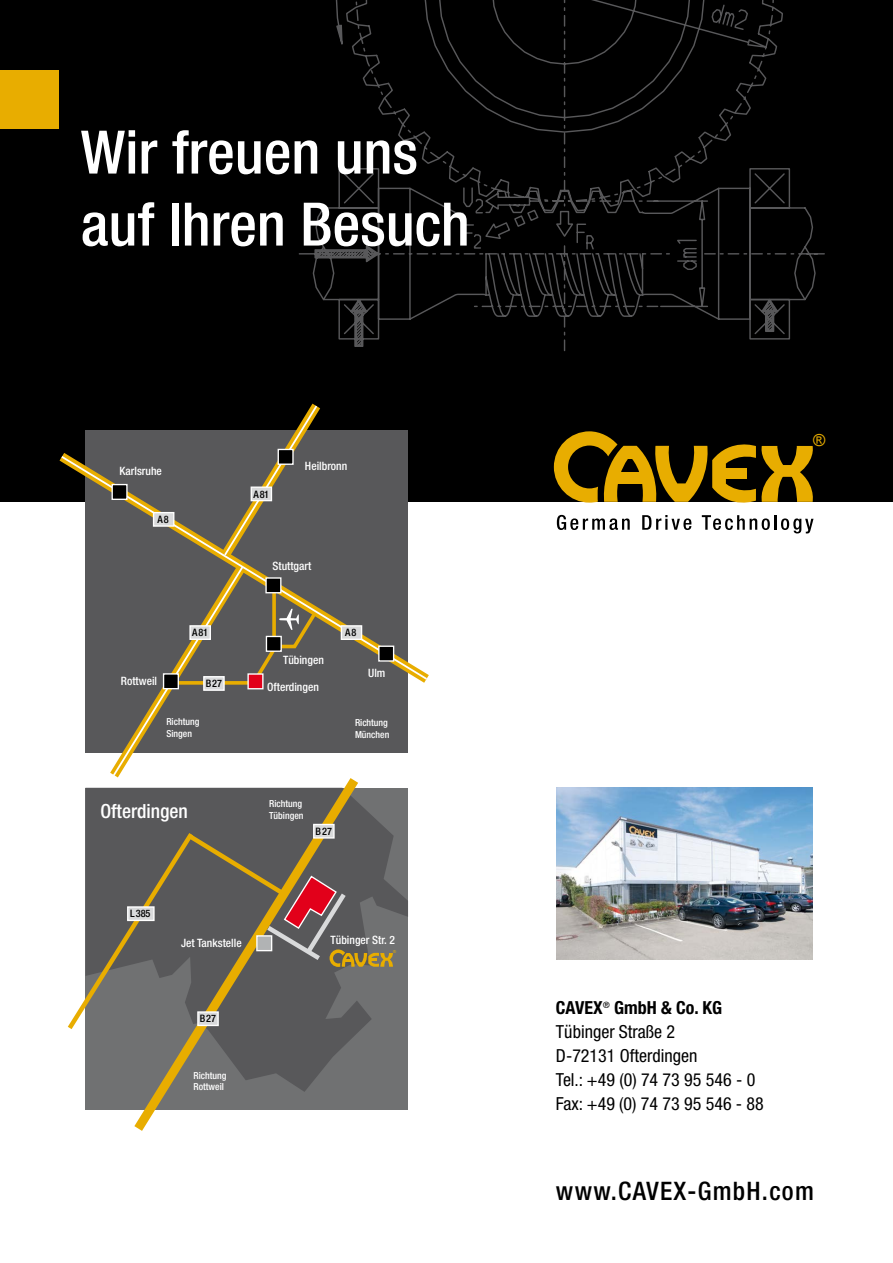
<style>
.page{position:relative;width:893px;height:1263px;background:#fff}
.page>*{position:absolute;margin:0;border:0;box-sizing:border-box;transform-origin:0 0}
.t1{font:500 condensed 60px/72px "Helvetica Neue";color:#fff}
.t2{font:500 condensed 25.5px "Helvetica Neue";letter-spacing:.05em;color:#000}
.t3{font:500 condensed 19.5px "Helvetica Neue";color:#fff}
.t4{font:condensed 18px/24px "Helvetica Neue";color:#000}
.t5{font:16.65px "Arial";color:#e8ad00}
.t6{font:500 condensed 11.55px "Helvetica Neue";color:#fff}
.t7{font:500 condensed 10.35px "Helvetica Neue";letter-spacing:.1em;color:#000}
.t8{font:500 condensed 9.75px/11.6px "Helvetica Neue";color:#fff}
.t9{font:4.05px "Arial";color:#e8ad00}
.s1{font-weight:700}
</style>
<div class="page">
<svg style="left:85px;top:788px;width:323px;height:304px;fill:#707172"></svg>
<svg style="left:126px;top:778px;width:241px;height:353px"></svg>
<div style="left:313px;top:824px;width:22px;height:14px;background:#d9dadb;border:1px solid #fff"></div>
<svg style="left:67px;top:828px;width:327px;height:206px"></svg>
<div style="left:0;top:0;width:893px;height:502px;background:#000"></div>
<svg style="left:298px;top:0;width:527px;height:352px"></svg>
<div style="left:0;top:70px;width:58px;height:58px;background:#e8ad00"></div>
<svg style="left:554px;top:431px;width:260px;height:102px"></svg>
<div style="left:85px;top:430px;width:323px;height:323px;background:#58585a"></div>
<svg style="left:110px;top:403px;width:219px;height:384px"></svg>
<svg style="left:59px;top:454px;width:370px;height:227px"></svg>
<div style="left:153px;top:512px;width:21px;height:15px;background:#d9dadb;border:1px solid #fff"></div>
<div style="left:341px;top:625px;width:21px;height:15px;background:#d9dadb;border:1px solid #fff"></div>
<div style="left:189px;top:625px;width:22px;height:15px;background:#d9dadb;border:1px solid #fff"></div>
<div style="left:203px;top:676px;width:22px;height:15px;background:#d9dadb;border:1px solid #fff"></div>
<div style="left:251px;top:486px;width:21px;height:15px;background:#d9dadb;border:1px solid #fff"></div>
<div style="left:112px;top:485px;width:15px;height:14px;background:#000"></div>
<div style="left:112px;top:484px;width:16px;height:16px;border:1px solid #fff"></div>
<div style="left:278px;top:449px;width:15px;height:15px;background:#000"></div>
<div style="left:278px;top:449px;width:16px;height:16px;border:1px solid #fff"></div>
<div style="left:164px;top:674px;width:14px;height:15px;background:#000"></div>
<div style="left:163px;top:673px;width:16px;height:16px;border:1px solid #fff"></div>
<div style="left:379px;top:646px;width:15px;height:15px;background:#000"></div>
<div style="left:378px;top:645px;width:16px;height:17px;border:1px solid #fff"></div>
<div style="left:247px;top:673px;width:17px;height:16px;background:#e2001a;border:1px solid #fff"></div>
<svg style="left:272px;top:593px;width:4px;height:43px"></svg>
<div style="left:266px;top:578px;width:15px;height:15px;background:#000"></div>
<div style="left:265px;top:577px;width:16px;height:16px;border:1px solid #fff"></div>
<div style="left:266px;top:636px;width:15px;height:15px;background:#000"></div>
<div style="left:266px;top:636px;width:16px;height:16px;border:1px solid #fff"></div>
<img style="left:556px;top:788px;width:256px;height:171px">
<h1 class="t1" style="left:81px;top:115px;width:391px">Wir freuen uns auf Ihren Besuch</h1>
<p class="t6" style="left:120px;top:464px;width:44px">Karlsruhe</p>
<p class="t7" style="left:157px;top:513px;width:13px">A8</p>
<p class="t6" style="left:121px;top:674px;width:38px">Rottweil</p>
<p class="t7" style="left:253px;top:488px;width:17px">A81</p>
<p class="t6" style="left:305px;top:459px;width:44px">Heilbronn</p>
<p class="t6" style="left:272px;top:559px;width:40px">Stuttgart</p>
<p class="t7" style="left:192px;top:626px;width:17px">A81</p>
<p class="t7" style="left:345px;top:626px;width:13px">A8</p>
<p class="t7" style="left:206px;top:677px;width:18px">B27</p>
<p class="t6" style="left:283px;top:653px;width:42px">Tübingen</p>
<p class="t6" style="left:267px;top:680px;width:53px">Ofterdingen</p>
<p class="t6" style="left:368px;top:665px;width:19px">Ulm</p>
<p class="t8" style="left:166px;top:716px;width:34px">Richtung<br>Singen</p>
<p class="t8" style="left:355px;top:717px;width:36px">Richtung<br>München</p>
<p class="t3" style="left:100px;top:800px;width:89px">Ofterdingen</p>
<p class="t8" style="left:269px;top:798px;width:36px">Richtung<br>Tübingen</p>
<p class="t7" style="left:316px;top:825px;width:18px">B27</p>
<p class="t7" style="left:130px;top:907px;width:22px">L385</p>
<p class="t6" style="left:181px;top:936px;width:62px">Jet Tankstelle</p>
<p class="t7" style="left:200px;top:1013px;width:18px">B27</p>
<p class="t8" style="left:193px;top:1069px;width:34px">Richtung<br>Rottweil</p>
<p class="t6" style="left:331px;top:933px;width:66px">Tübinger Str. 2</p>
<p class="t9" style="left:393px;top:949px;width:4px">®</p>
<p class="t5" style="left:813px;top:429px;width:14px">®</p>
<p class="t4" style="left:556px;top:996px;width:209px"><span class="s1">CAVEX</span><sup>®</sup> <span class="s1">GmbH &amp; Co. KG<br></span>Tübinger Straße 2<br>D-72131 Ofterdingen<br>Tel.: +49 (0) 74 73 95 546 - 0<br>Fax: +49 (0) 74 73 95 546 - 88</p>
<h2 class="t2" style="left:556px;top:1176px;width:259px">www.CAVEX-GmbH.com</h2>
</div>
